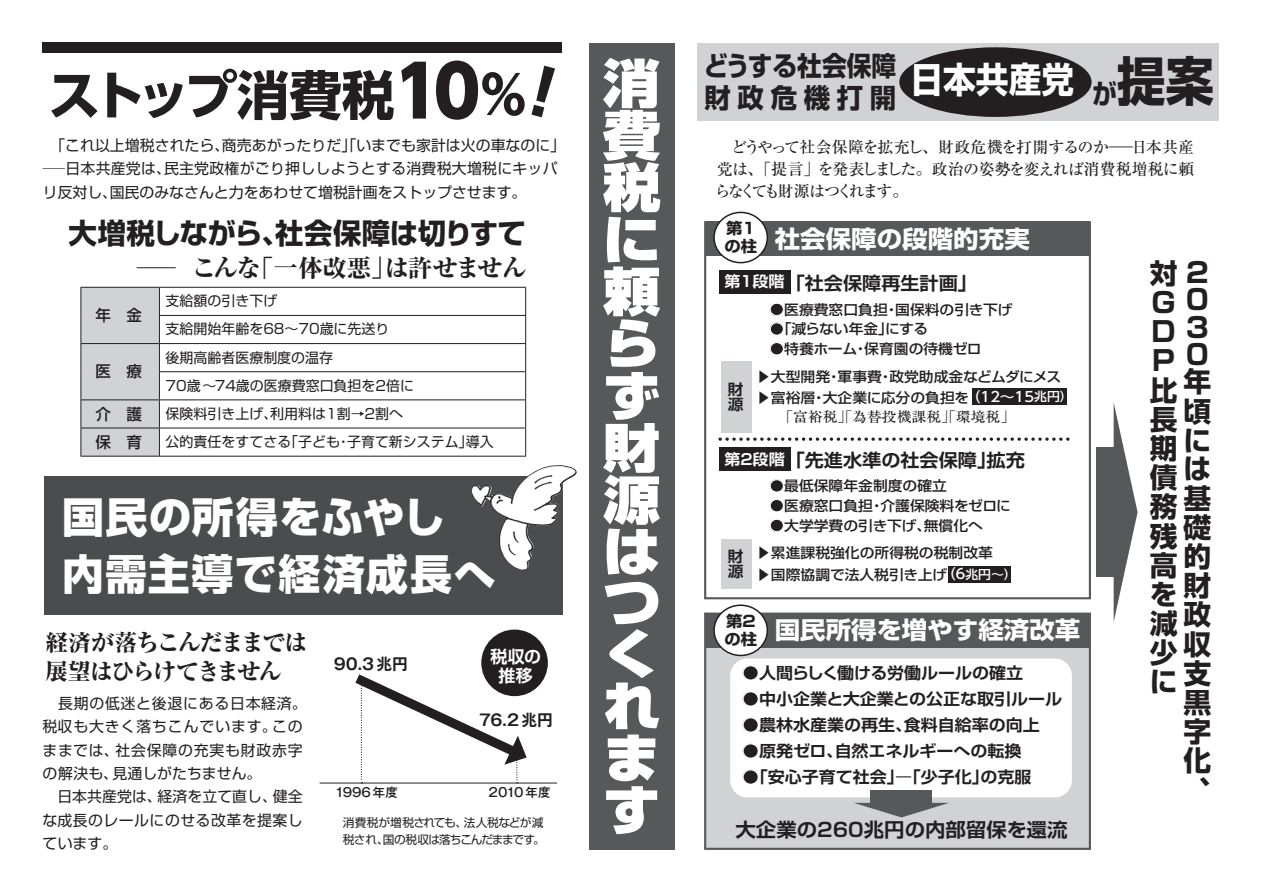
<style>
.page{position:relative;width:1263px;height:893px;background:#fff}
.page>*{position:absolute;margin:0;border:0;box-sizing:border-box;transform-origin:0 0}
.t1{font:700 52.5px "UD Shin Go Pro";letter-spacing:-.05em;color:#231f20}
.t2{font:900 52.05px/51.9px "Shin Go Pr 5";color:#fff;scale:1.1 1}
.t3{font:800 42px/56.7px "Shin Go Pr 5";letter-spacing:.035em;color:#fff}
.t4{font:700 28.5px "Shin Go Pr 5";letter-spacing:-.02em;color:#231f20}
.t5{font:700 27.75px/29px "Shin Go Pr 5";color:#231f20}
.t6{font:700 26.85px/32.7px "Shin Go Pr 5";color:#231f20;scale:.92 1}
.t7{font:800 24.45px "Ryumin Pr 5";letter-spacing:-.015em;color:#231f20}
.t8{font:700 24px "Shin Go Pr 5";color:#fff;scale:1.06 1}
.t9{font:800 22.95px/28.8px "Ryumin Pr 5";letter-spacing:-.07em;color:#231f20}
.t10{font:700 19.2px "Shin Go Pr 5 De";color:#231f20;scale:1.06 1}
.t11{font:700 18px "Shin Go Pr 5 De";color:#231f20;scale:1.06 1}
.t12{font:700 16.95px/19.5px "Shin Go Pr 5 De";color:#fff;text-align:center}
.t13{font:700 16.05px "Shin Go Pr 5 De";color:#231f20;scale:1.06 1}
.t14{font:500 15.9px/22.4px "Ryumin Pr 5";letter-spacing:-.055em;color:#231f20;text-align:justify}
.t15{font:700 15.75px "Gothic MB101 Pr 5 De";letter-spacing:.005em;color:#231f20}
.t16{font:500 15.45px "Shin Go Pr 5";color:#231f20}
.t17{font:700 15.45px/17.4px "Shin Go Pr 5";letter-spacing:-.05em;color:#231f20;scale:1.06 1}
.t18{font:700 15.15px "Shin Go Pr 5 De";color:#fff;scale:1.06 1}
.t19{font:14.85px/23.4px "Shin Go Pr 5";letter-spacing:.04em;color:#231f20}
.t20{font:14.85px/23.4px "Shin Go Pr 5";letter-spacing:.02em;color:#231f20}
.t21{font:700 14.85px/14.9px "Shin Go Pr 5 De";color:#231f20;scale:1.06 1}
.t22{font:500 13.95px/21.5px "Shin Go Pr 5";color:#231f20;scale:1.06 1}
.t23{font:13.95px/28.2px "Shin Go Pr 5";color:#231f20}
.t24{font:500 13.95px "Ryumin Pr 5";color:#231f20;scale:1.06 1}
.t25{font:500 13.95px "Shin Go Pr 5";letter-spacing:-.045em;color:#231f20;scale:1.06 1}
.t26{font:500 13.95px "UD Shin Go Pro";color:#fff;scale:1.06 1}
.t27{font:500 12.45px "Gothic MB101 Pr 5";letter-spacing:.005em;color:#231f20}
.t28{font:11.7px/17px "Shin Go Pr 5";letter-spacing:-.06em;color:#231f20}
.s1{font-weight:800;font-size:70.5px}
.s2{font-family:"Shin Go Pr 5"}
.s3{font-weight:300}
.s4{font-size:12.15px}
.s5{font-family:"UD Shin Go Pro";color:#fff}
.s6{font-family:"UD Shin Go Pro";font-size:12.15px;color:#fff}
.s7{font-family:"Shin Go Pr 5";font-weight:300}
</style>
<div class="page">
<div style="left:697px;top:43px;width:522px;height:78px;background:#d1d2d4"></div>
<div style="left:721px;top:362px;width:30px;height:71px;background:#d1d2d4"></div>
<div style="left:721px;top:539px;width:30px;height:50px;background:#d1d2d4"></div>
<div style="left:704px;top:613px;width:387px;height:237px;background:#d1d2d4;border:2px solid #57585a"></div>
<div style="left:730px;top:658px;width:342px;height:139px;background:#fff;border-radius:17px"></div>
<div style="left:719px;top:447px;width:71px;height:24px;background:#231f20"></div>
<div style="left:704px;top:221px;width:387px;height:378px;border:2px solid #57585a"></div>
<div style="left:705px;top:221px;width:385px;height:35px;background:#57585a"></div>
<div style="left:714px;top:212px;width:53px;height:51px;background:#fff;border-radius:50%"></div>
<div style="left:713px;top:212px;width:55px;height:51px;border:2px solid #231f20;border-radius:50%"></div>
<div style="left:705px;top:613px;width:385px;height:35px;background:#57585a"></div>
<div style="left:972px;top:388px;width:95px;height:17px;background:#231f20"></div>
<div style="left:899px;top:47px;width:192px;height:70px;background:#231f20;border-radius:50%"></div>
<div style="left:589px;top:43px;width:86px;height:807px;background:#57585a"></div>
<div style="left:44px;top:476px;width:519px;height:139px;background:#4b4c4d"></div>
<div style="left:481px;top:630px;width:67px;height:66px;background:#231f20;border-radius:50%"></div>
<hr style="left:320px;top:783px;width:237px;height:1px;background:#231f20">
<svg style="left:345px;top:666px;width:184px;height:117px"></svg>
<img style="left:495px;top:465px;width:66px;height:33px">
<div style="left:43px;top:43px;width:519px;height:10px;background:#231f20"></div>
<div style="left:714px;top:605px;width:53px;height:50px;background:#fff;border-radius:50%"></div>
<div style="left:713px;top:604px;width:55px;height:52px;border:2px solid #231f20;border-radius:50%"></div>
<div style="left:770px;top:303px;width:14px;height:13px;border:1px solid #fff;border-radius:50%"></div>
<div style="left:770px;top:322px;width:14px;height:14px;border:1px solid #fff;border-radius:50%"></div>
<div style="left:770px;top:342px;width:14px;height:13px;border:1px solid #fff;border-radius:50%"></div>
<div style="left:743px;top:665px;width:16px;height:15px;border:1px solid #fff;border-radius:50%"></div>
<div style="left:743px;top:691px;width:16px;height:15px;border:1px solid #fff;border-radius:50%"></div>
<div style="left:743px;top:717px;width:16px;height:15px;border:1px solid #fff;border-radius:50%"></div>
<div style="left:743px;top:743px;width:16px;height:16px;border:1px solid #fff;border-radius:50%"></div>
<div style="left:743px;top:769px;width:16px;height:16px;border:1px solid #fff;border-radius:50%"></div>
<div style="left:948px;top:566px;width:63px;height:16px;background:#231f20"></div>
<div style="left:770px;top:479px;width:14px;height:13px;border:1px solid #fff;border-radius:50%"></div>
<div style="left:770px;top:499px;width:14px;height:13px;border:1px solid #fff;border-radius:50%"></div>
<div style="left:770px;top:519px;width:14px;height:13px;border:1px solid #fff;border-radius:50%"></div>
<div style="left:719px;top:270px;width:71px;height:23px;background:#231f20"></div>
<div style="left:871px;top:790px;width:61px;height:15px;background:#57585a"></div>
<svg style="left:854px;top:803px;width:95px;height:14px"></svg>
<div style="left:1096px;top:447px;width:20px;height:130px;background:#57585a"></div>
<svg style="left:1114px;top:404px;width:23px;height:216px"></svg>
<svg style="left:720px;top:437px;width:350px;height:4px"></svg>
<svg style="left:160px;top:314px;width:365px;height:142px"></svg>
<hr style="left:159px;top:287px;width:367px;height:1px;background:#231f20">
<hr style="left:159px;top:315px;width:367px;height:1px;background:#231f20">
<hr style="left:159px;top:343px;width:367px;height:1px;background:#231f20">
<hr style="left:159px;top:371px;width:367px;height:1px;background:#231f20">
<hr style="left:159px;top:399px;width:367px;height:1px;background:#231f20">
<hr style="left:159px;top:428px;width:367px;height:1px;background:#231f20">
<svg style="left:80px;top:287px;width:80px;height:169px;background:#c8c9cb"></svg>
<svg style="left:525px;top:288px;width:1px;height:168px"></svg>
<hr style="left:80px;top:456px;width:79px;height:1px;background:#231f20">
<hr style="left:159px;top:456px;width:367px;height:1px;background:#231f20">
<h1 class="t1" style="left:48px;top:52px;width:483px">ストップ消費税<span class="s1">10</span>％</h1>
<h2 class="t2" style="left:603px;top:54px;width:54px">消費税に頼らず財源はつくれます</h2>
<p class="t20" style="left:43px;top:132px;width:524px">　「これ以上増税されたら、商売あがったりだ」「いまでも家計は火の車なのに」─日本共産党は、民主党政権がごり押ししようとする消費税大増税にキッパリ反対し、国民のみなさんと力をあわせて増税計画をストップさせます。</p>
<h3 class="t4" style="left:68px;top:211px;width:459px">大増税しながら、社会保障は切りすて</h3>
<h3 class="t7" style="left:137px;top:248px;width:391px"><span class="s2">─</span> こんな「一体改悪」は許せません</h3>
<p class="t23" style="left:166px;top:286px;width:225px">支給額の引き下げ<br>支給開始年齢を68～70歳に先送り</p>
<p class="t16" style="left:95px;top:303px;width:48px">年　金</p>
<p class="t23" style="left:166px;top:342px;width:250px">後期高齢者医療制度の温存<br>70歳～74歳の医療費窓口負担を2倍に</p>
<p class="t16" style="left:95px;top:359px;width:48px">医　療</p>
<p class="t16" style="left:95px;top:401px;width:48px">介　護</p>
<p class="t23" style="left:166px;top:398px;width:239px">保険料引き上げ、利用料は1割→2割へ</p>
<p class="t16" style="left:95px;top:429px;width:48px">保　育</p>
<p class="t23" style="left:166px;top:426px;width:329px">公的責任をすてさる「子ども・子育て新システム」導入</p>
<h3 class="t3" style="left:62px;top:486px;width:435px">国民の所得をふやし内需主導で経済成長へ</h3>
<h3 class="t9" style="left:45px;top:627px;width:263px">経済が落ちこんだままでは展望はひらけてきません</h3>
<p class="t12" style="left:490px;top:645px;width:52px">税収の推移</p>
<p class="t15" style="left:334px;top:651px;width:76px">90.3兆円</p>
<p class="t19" style="left:42px;top:690px;width:266px">　長期の低迷と後退にある日本経済。税収も大きく落ちこんでいます。このままでは、社会保障の充実も財政赤字の解決も、見通しがたちません。<br>　日本共産党は、経済を立て直し、健全な成長のレールにのせる改革を提案しています。</p>
<p class="t15" style="left:479px;top:707px;width:75px">76.2兆円</p>
<p class="t27" style="left:335px;top:782px;width:64px">1996年度</p>
<p class="t27" style="left:489px;top:782px;width:63px">2010年度</p>
<p class="t28" style="left:343px;top:813px;width:204px">消費税が増税されても、法人税などが減税され、国の税収は落ちこんだままです。</p>
<h3 class="t6" style="left:704px;top:47px;width:556px">どうする社会保障<br>財政危機打開<sup>日本共産党</sup> が<sup>提案</sup></h3>
<p class="t14" style="left:714px;top:134px;width:481px">　どうやって社会保障を拡充し、財政危機を打開するのか<span class="s3">―</span>日本共産党は、「提言」を発表しました。政治の姿勢を変えれば消費税増税に頼らなくても財源はつくれます。</p>
<p class="t17" style="left:724px;top:219px;width:32px">第１の柱</p>
<h3 class="t8" style="left:775px;top:220px;width:242px">社会保障の段階的充実</h3>
<p class="t18" style="left:724px;top:269px;width:58px">第１段階</p>
<p class="t11" style="left:786px;top:268px;width:182px">「社会保障再生計画」</p>
<p class="t22" style="left:769px;top:297px;width:231px">●医療費窓口負担・国保料の引き下げ</p>
<p class="t25" style="left:769px;top:318px;width:151px">●「減らない年金」にする</p>
<p class="t22" style="left:769px;top:337px;width:202px">●特養ホーム・保育園の待機ゼロ</p>
<p class="t21" style="left:728px;top:380px;width:16px">財源</p>
<p class="t22" style="left:756px;top:364px;width:289px">▶大型開発・軍事費・政党助成金などムダにメス▶富裕層・大企業に応分の負担を</p>
<p class="t24" style="left:756px;top:406px;width:246px"><span class="s2">　　</span>「富裕税」「為替投機課税」「環境税」</p>
<p class="t26" style="left:966px;top:385px;width:103px">（12～15<span class="s4">兆円）</span></p>
<p class="t11" style="left:786px;top:445px;width:227px">「先進水準の社会保障」拡充</p>
<p class="t22" style="left:769px;top:474px;width:169px">●最低保障年金制度の確立</p>
<p class="t22" style="left:769px;top:494px;width:229px">●医療窓口負担・介護保険料をゼロに</p>
<p class="t22" style="left:756px;top:510px;width:225px;line-height:27.6px;text-align:center">●大学学費の引き下げ、無償化へ<br>▶累進課税強化の所得税の税制改革</p>
<p class="t22" style="left:756px;top:562px;width:247px">▶国際協調で法人税引き上げ<span class="s5">（６</span><span class="s6">兆円～）</span></p>
<p class="t18" style="left:724px;top:447px;width:58px">第2段階</p>
<p class="t21" style="left:728px;top:547px;width:16px">財源</p>
<p class="t17" style="left:724px;top:611px;width:32px">第２の柱</p>
<h3 class="t8" style="left:775px;top:611px;width:290px">国民所得を増やす経済改革</h3>
<p class="t13" style="left:742px;top:660px;width:267px">●人間らしく働ける労働ルールの確立</p>
<p class="t13" style="left:742px;top:686px;width:303px">●中小企業と大企業との公正な取引ルール</p>
<p class="t13" style="left:742px;top:712px;width:282px">●農林水産業の再生、食料自給率の向上</p>
<p class="t13" style="left:742px;top:738px;width:265px">●原発ゼロ、自然エネルギーへの転換</p>
<p class="t13" style="left:742px;top:764px;width:274px">●「安心子育て社会」<span class="s7">ー</span>「少子化」の克服</p>
<h3 class="t10" style="left:735px;top:814px;width:315px">大企業の260兆円の内部留保を還流</h3>
<h3 class="t5" style="left:1150px;top:257px;width:59px;line-height:28.2px">対２<br>G ０</h3>
<h3 class="t5" style="left:1183px;top:311px;width:29px">３<br>０年頃には基礎的財政収支黒字化、</h3>
<h3 class="t5" style="left:1150px;top:315px;width:29px;text-align:justify">D P比長期債務残高を減少に</h3>
</div>
